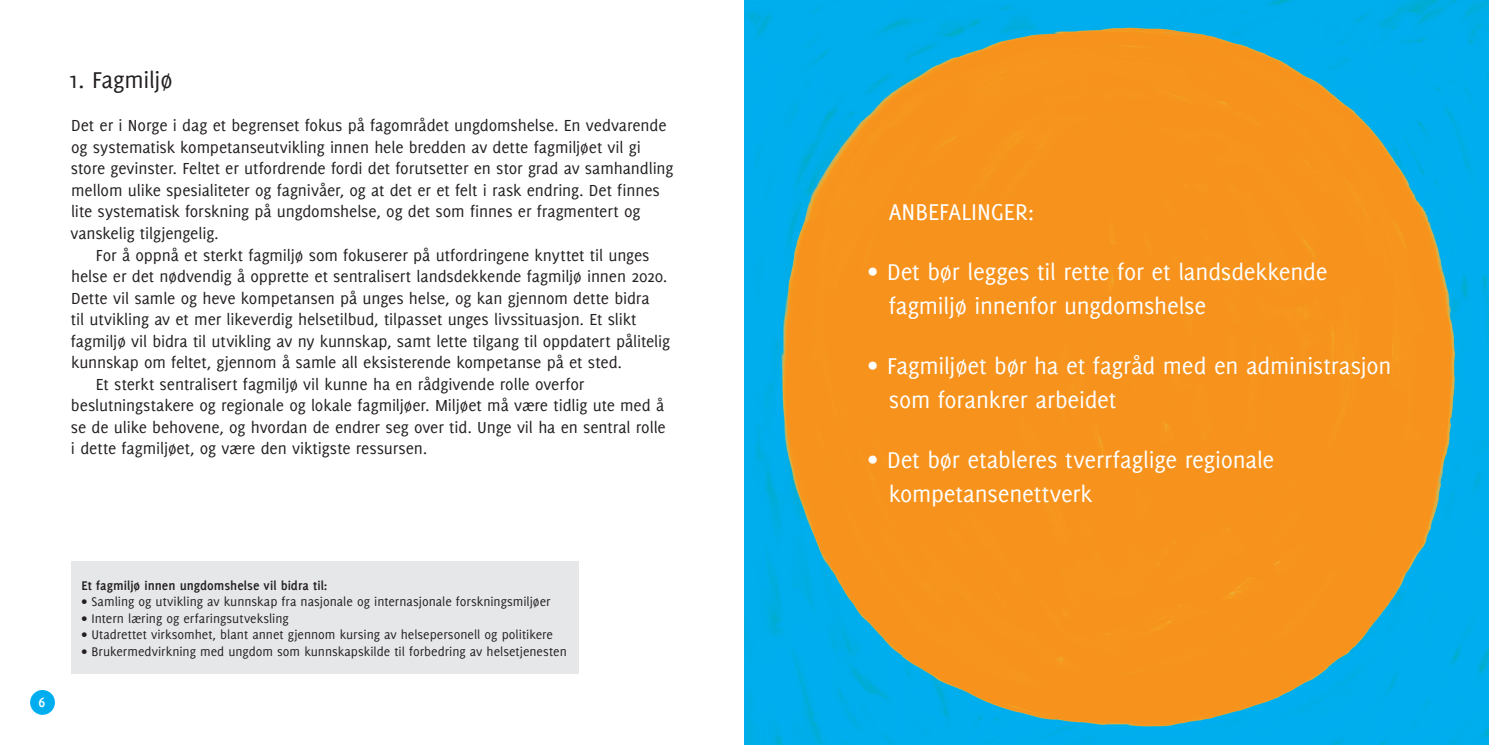
<style>
.page{position:relative;width:1489px;height:745px;background:#fff}
.page>*{position:absolute;margin:0;border:0;box-sizing:border-box;transform-origin:0 0}
.t1{font:25px "Delicious";letter-spacing:-.01em;color:#fff}
.t2{font:25px "Delicious";letter-spacing:-.01em;color:#231f20}
.t3{font:17.5px/21.5px "Delicious";letter-spacing:-.005em;color:#231f20}
.t4{font:700 15px "Delicious";color:#fff}
.t5{font:13.75px "Delicious";color:#231f20}
.t6{font:700 13.75px "Delicious";color:#231f20}
.s1{font-family:"DIN"}
</style>
<div class="page">
<div style="left:30px;top:689px;width:25px;height:25px;background:#00aeef;border-radius:50%"></div>
<div style="left:71px;top:561px;width:507px;height:112px;background:#e6e7e9"></div>
<img style="left:744px;top:0;width:744px;height:744px">
<p class="t2" style="left:68px;top:66px;width:106px">1. Fagmiljø</p>
<p class="t3" style="left:70px;top:115px;width:604px">Det er i Norge i dag et begrenset fokus på fagområdet ungdomshelse. En vedvarende og systematisk kompetanseutvikling innen hele bredden av dette fagmiljøet vil gi store gevinster. Feltet er utfordrende fordi det forutsetter en stor grad av samhandling mellom ulike spesialiteter og fagnivåer, og at det er et felt i rask endring. Det finnes lite systematisk forskning på ungdomshelse, og det som finnes er fragmentert og vanskelig tilgjengelig.</p>
<p class="t3" style="left:71px;top:244px;width:601px;text-indent:25px">For å oppnå et sterkt fagmiljø som fokuserer på utfordringene knyttet til unges helse er det nødvendig å opprette et sentralisert landsdekkende fagmiljø innen 2020.<br>Dette vil samle og heve kompetansen på unges helse, og kan gjennom dette bidra<br>til utvikling av et mer likeverdig helsetilbud, tilpasset unges livssituasjon. Et slikt fagmiljø vil bidra til utvikling av ny kunnskap, samt lette tilgang til oppdatert pålitelig kunnskap om feltet, gjennom å samle all eksisterende kompetanse på et sted.</p>
<p class="t3" style="left:71px;top:373px;width:596px;text-indent:25px">Et sterkt sentralisert fagmiljø vil kunne ha en rådgivende rolle overfor beslutningstakere og regionale og lokale fagmiljøer. Miljøet må være tidlig ute med å se de ulike behovene, og hvordan de endrer seg over tid. Unge vil ha en sentral rolle i dette fagmiljøet, og være den viktigste ressursen.</p>
<p class="t4" style="left:39px;top:692px;width:8px">6</p>
<p class="t6" style="left:81px;top:577px;width:247px">Et fagmiljø innen ungdomshelse vil bidra til:</p>
<p class="t5" style="left:81px;top:593px;width:470px">• Samling og utvikling av kunnskap fra nasjonale og internasjonale forskningsmiljøer</p>
<p class="t5" style="left:81px;top:610px;width:209px">• Intern læring og erfaringsutveksling</p>
<p class="t5" style="left:81px;top:626px;width:473px">• Utadrettet virksomhet, blant annet gjennom kursing av helsepersonell og politikere</p>
<p class="t5" style="left:81px;top:643px;width:487px">• Brukermedvirkning med ungdom som kunnskapskilde til forbedring av helsetjenesten</p>
<p class="t1" style="left:888px;top:198px;width:147px">ANBEFALINGER:</p>
<p class="t1" style="left:866px;top:258px;width:463px"><span class="s1">•</span> Det bør legges til rette for et landsdekkende</p>
<p class="t1" style="left:888px;top:292px;width:319px">fagmiljø innenfor ungdomshelse</p>
<p class="t1" style="left:866px;top:352px;width:526px"><span class="s1">•</span> Fagmiljøet bør ha et fagråd med en administrasjon</p>
<p class="t1" style="left:888px;top:385px;width:229px">som forankrer arbeidet</p>
<p class="t1" style="left:866px;top:445px;width:409px"><span class="s1">•</span> Det bør etableres tverrfaglige regionale</p>
<p class="t1" style="left:888px;top:479px;width:205px">kompetansenettverk</p>
</div>
